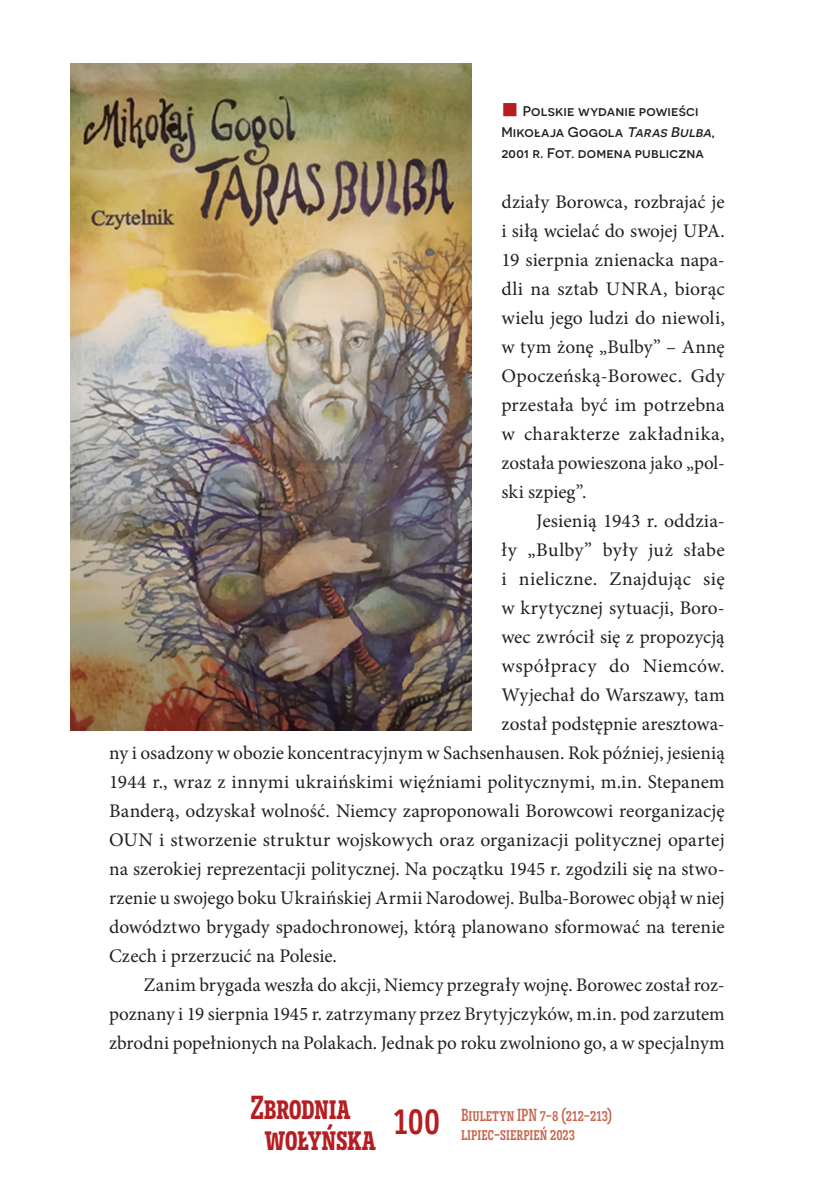
<style>
.page{position:relative;width:834px;height:1191px;background:#fff}
.page>*{position:absolute;margin:0;border:0;box-sizing:border-box;transform-origin:0 0}
.t1{font:500 43.75px "Novecentoslabcondensed";color:#b61c20}
.t2{font:600 33.25px/31.5px "Novecentoslabcondensed";letter-spacing:-.01em;color:#b61c20}
._1_Tekst{font:19.25px/29.1px "Minion Pro";letter-spacing:.005em;color:#231f20;text-align:justify}
._1_Tekst-2{font:19.25px "Minion Pro";letter-spacing:.025em;color:#231f20}
.t3{font:500 17.5px/19.2px "Novecentoslabcondensed";color:#c7624b}
.PODPIS{font:500 14px/21px "Novecentosanswide";letter-spacing:.01em;color:#231f20}
.s1{color:#b61c20}
.s2{font-style:italic}
</style>
<div class="page">
<img style="left:71px;top:63px;width:400px;height:667px">
<p class="PODPIS" style="left:501px;top:100px;width:215px"><span class="s1">■</span> Polskie wydanie powieści<br>Mikołaja Gogola <span class="s2">Taras Bulba</span>,<br>2001 r. Fot. domena publiczna</p>
<p class="_1_Tekst" style="left:501px;top:187px;width:225px">działy Borowca, rozbrajać je i siłą wcielać do swojej UPA.<br>19 sierpnia znienacka napa&shy;dli na sztab UNRA, biorąc wielu jego ludzi do niewoli, w tym żonę „Bulby” – Annę Opoczeńską-Borowec. Gdy przestała być im potrzebna w charakterze zakładnika, została powieszona jako „pol&shy;ski szpieg”.</p>
<p class="_1_Tekst" style="left:536px;top:506px;width:190px">Jesienią 1943 r. oddzia-</p>
<p class="_1_Tekst" style="left:501px;top:535px;width:225px">ły „Bulby” były już słabe</p>
<p class="_1_Tekst" style="left:501px;top:564px;width:225px">i nieliczne. Znajdując się</p>
<p class="_1_Tekst" style="left:501px;top:593px;width:225px">w krytycznej sytuacji, Boro-</p>
<p class="_1_Tekst" style="left:501px;top:622px;width:225px">wec zwrócił się z propozycją</p>
<p class="_1_Tekst-2" style="left:501px;top:653px;width:225px">współpracy do Niemców.</p>
<p class="_1_Tekst" style="left:501px;top:680px;width:225px">Wyjechał do Warszawy, tam</p>
<p class="_1_Tekst" style="left:501px;top:709px;width:225px">został podstępnie aresztowa-</p>
<p class="_1_Tekst" style="left:109px;top:738px;width:617px">ny i osadzony w obozie koncentracyjnym w Sachsenhausen. Rok później, jesienią</p>
<p class="_1_Tekst" style="left:109px;top:767px;width:617px">1944 r., wraz z innymi ukraińskimi więźniami politycznymi, m.in. Stepanem</p>
<p class="_1_Tekst" style="left:109px;top:796px;width:617px">Banderą, odzyskał wolność. Niemcy zaproponowali Borowcowi reorganizację</p>
<p class="_1_Tekst" style="left:109px;top:825px;width:617px">OUN i stworzenie struktur wojskowych oraz organizacji politycznej opartej</p>
<p class="_1_Tekst" style="left:109px;top:854px;width:617px">na szerokiej reprezentacji politycznej. Na początku 1945 r. zgodzili się na stwo-</p>
<p class="_1_Tekst" style="left:109px;top:883px;width:617px">rzenie u swojego boku Ukraińskiej Armii Narodowej. Bulba-Borowec objął w niej</p>
<p class="_1_Tekst" style="left:109px;top:912px;width:617px">dowództwo brygady spadochronowej, którą planowano sformować na terenie</p>
<p class="_1_Tekst" style="left:109px;top:941px;width:229px">Czech i przerzucić na Polesie.</p>
<p class="_1_Tekst" style="left:109px;top:970px;width:617px;text-indent:35px">Zanim brygada weszła do akcji, Niemcy przegrały wojnę. Borowec został roz&shy;poznany i 19 sierpnia 1945 r. zatrzymany przez Brytyjczyków, m.in. pod zarzutem zbrodni popełnionych na Polakach. Jednak po roku zwolniono go, a w specjalnym</p>
<h2 class="t2" style="left:264px;top:1091px;width:113px;text-indent:-14px">Zbrodnia wołyńska</h2>
<p class="t3" style="left:461px;top:1104px;width:153px">Biuletyn IPN 7-8 (212-213) lipiec-sierpień 2023</p>
<h1 class="t1" style="left:394px;top:1093px;width:48px">100</h1>
</div>
